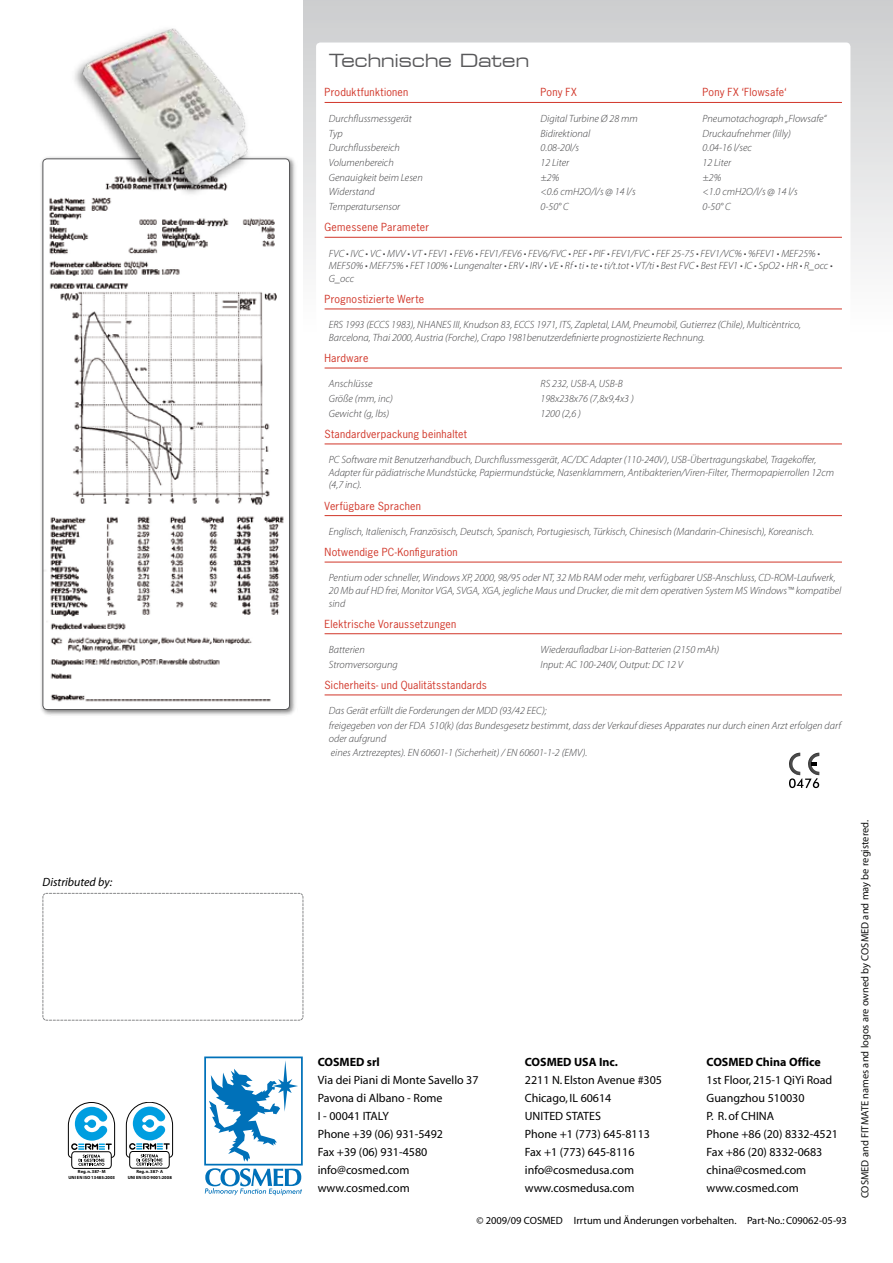
<style>
.page{position:relative;width:893px;height:1263px;background:#fff}
.page>*{position:absolute;margin:0;border:0;box-sizing:border-box;transform-origin:0 0}
.t1{font:expanded 18px "Square 721 BT";letter-spacing:-.025em;color:#58585a}
.t2{font:12px/18px "Myriad";color:#000}
.t3{font:700 12px "Myriad";color:#000}
.t4{font:italic 12px "Myriad Pro";color:#000}
.t5{font:italic 300 10.5px/12.6px "Myriad Pro";color:#3e3e40}
.t6{font:10.5px "News Gothic";letter-spacing:.02em;color:#d13629}
.t7{font:10.5px "Myriad";color:#000}
.t8{font:10.5px "Myriad";color:#111211}
.t9{font:700 4.5px/5.4px "Myriad";color:#000;text-align:center}
</style>
<div class="page">
<div style="left:303px;top:0;width:590px;height:497px;background:linear-gradient(to bottom,#d2d3d4,#fff)"></div>
<div style="left:316px;top:43px;width:534px;height:710px;background:#fff;border-radius:4px"></div>
<svg style="left:126px;top:1102px;width:47px;height:66px"></svg>
<svg style="left:68px;top:1102px;width:47px;height:66px"></svg>
<svg style="left:42px;top:893px;width:262px;height:128px"></svg>
<svg style="left:209px;top:1061px;width:89px;height:101px"></svg>
<div style="left:204px;top:1056px;width:99px;height:109px;border:2px solid #0071b9"></div>
<svg style="left:205px;top:1168px;width:97px;height:27px"></svg>
<div style="left:39px;top:155px;width:259px;height:563px;background:#000;opacity:.5"></div>
<img style="left:43px;top:159px;width:246px;height:550px;border-radius:4px">
<svg style="left:789px;top:753px;width:31px;height:35px"></svg>
<hr style="left:325px;top:102px;width:517px;height:1px;background:#d13629">
<hr style="left:325px;top:237px;width:517px;height:1px;background:#d13629">
<hr style="left:325px;top:309px;width:517px;height:1px;background:#d13629">
<hr style="left:325px;top:368px;width:517px;height:1px;background:#d13629">
<hr style="left:325px;top:444px;width:517px;height:1px;background:#d13629">
<hr style="left:325px;top:515px;width:517px;height:1px;background:#d13629">
<hr style="left:325px;top:562px;width:517px;height:1px;background:#d13629">
<hr style="left:325px;top:633px;width:517px;height:1px;background:#d13629">
<hr style="left:325px;top:694px;width:517px;height:1px;background:#d13629">
<img style="left:47px;top:0;width:265px;height:234px">
<p class="t4" style="left:43px;top:874px;width:71px">Distributed by:</p>
<p class="t9" style="left:69px;top:1169px;width:48px">Reg. n. 387- M<br>UNI EN ISO 13485:2003</p>
<p class="t9" style="left:128px;top:1169px;width:46px">Reg. n. 387- A<br>UNI EN ISO 9001:2008</p>
<h1 class="t1" style="left:329px;top:50px;width:202px">Technische Daten</h1>
<p class="t6" style="left:325px;top:86px;width:85px">Produktfunktionen</p>
<p class="t6" style="left:541px;top:86px;width:38px">Pony FX</p>
<p class="t6" style="left:703px;top:86px;width:85px">Pony FX ‘Flowsafe‘</p>
<p class="t5" style="left:329px;top:112px;width:85px">Durchflussmessgerät</p>
<p class="t5" style="left:541px;top:112px;width:99px">Digital Turbine Ø 28 mm</p>
<p class="t5" style="left:703px;top:112px;width:125px">Pneumotachograph „Flowsafe“</p>
<p class="t5" style="left:329px;top:127px;width:15px">Typ</p>
<p class="t5" style="left:541px;top:127px;width:51px">Bidirektional</p>
<p class="t5" style="left:703px;top:127px;width:90px">Druckaufnehmer (lilly)</p>
<p class="t5" style="left:329px;top:141px;width:73px">Durchflussbereich</p>
<p class="t5" style="left:541px;top:141px;width:40px">0.08-20l/s</p>
<p class="t5" style="left:703px;top:141px;width:51px">0.04-16 l/sec</p>
<p class="t5" style="left:329px;top:156px;width:66px">Volumenbereich</p>
<p class="t5" style="left:541px;top:156px;width:30px">12 Liter</p>
<p class="t5" style="left:703px;top:156px;width:30px">12 Liter</p>
<p class="t5" style="left:329px;top:171px;width:95px">Genauigkeit beim Lesen</p>
<p class="t5" style="left:541px;top:171px;width:20px">±2%</p>
<p class="t5" style="left:703px;top:171px;width:20px">±2%</p>
<p class="t5" style="left:329px;top:186px;width:48px">Widerstand</p>
<p class="t5" style="left:541px;top:186px;width:97px">&lt;0.6 cmH2O/l/s @ 14 l/s</p>
<p class="t5" style="left:703px;top:186px;width:97px">&lt;1.0 cmH2O/l/s @ 14 l/s</p>
<p class="t5" style="left:329px;top:200px;width:73px">Temperatursensor</p>
<p class="t5" style="left:541px;top:200px;width:30px">0-50° C</p>
<p class="t5" style="left:703px;top:200px;width:30px">0-50° C</p>
<p class="t6" style="left:325px;top:221px;width:106px">Gemessene Parameter</p>
<p class="t5" style="left:329px;top:247px;width:505px">FVC • IVC • VC • MVV • VT • FEV1 • FEV6 • FEV1/FEV6 • FEV6/FVC • PEF • PIF • FEV1/FVC • FEF 25-75 • FEV1/VC% • %FEV1 • MEF25% •<br>MEF50% • MEF75% • FET 100% • Lungenalter • ERV • IRV • VE • Rf • ti • te • ti/t.tot • VT/ti • Best FVC • Best FEV1 • IC • SpO2 • HR • R_occ •<br>G_occ</p>
<p class="t6" style="left:325px;top:292px;width:101px">Prognostizierte Werte</p>
<p class="t5" style="left:329px;top:318px;width:474px">ERS 1993 (ECCS 1983), NHANES III, Knudson 83, ECCS 1971, ITS, Zapletal, LAM, Pneumobil, Gutierrez (Chile), Multicèntrico,<br>Barcelona, Thai 2000, Austria (Forche), Crapo 1981benutzerdefinierte prognostizierte Rechnung.</p>
<p class="t6" style="left:325px;top:351px;width:45px">Hardware</p>
<p class="t5" style="left:329px;top:377px;width:45px">Anschlüsse</p>
<p class="t5" style="left:541px;top:377px;width:84px">RS 232, USB-A, USB-B</p>
<p class="t5" style="left:329px;top:392px;width:66px">Größe (mm, inc)</p>
<p class="t5" style="left:541px;top:392px;width:95px">198x238x76 (7,8x9,4x3 )</p>
<p class="t5" style="left:329px;top:407px;width:62px">Gewicht (g, lbs)</p>
<p class="t5" style="left:541px;top:407px;width:42px">1200 (2,6 )</p>
<p class="t6" style="left:325px;top:427px;width:144px">Standardverpackung beinhaltet</p>
<p class="t5" style="left:329px;top:453px;width:507px">PC Software mit Benutzerhandbuch, Durchflussmessgerät, AC/DC Adapter (110-240V), USB-Übertragungskabel, Tragekoffer,<br>Adapter für pädiatrische Mundstücke, Papiermundstücke, Nasenklammern, Antibakterien/Viren-Filter, Thermopapierrollen 12cm (4,7 inc).</p>
<p class="t6" style="left:325px;top:499px;width:98px">Verfügbare Sprachen</p>
<p class="t5" style="left:329px;top:525px;width:487px">Englisch, Italienisch, Französisch, Deutsch, Spanisch, Portugiesisch, Türkisch, Chinesisch (Mandarin-Chinesisch), Koreanisch.</p>
<p class="t6" style="left:325px;top:545px;width:135px">Notwendige PC-Konfiguration</p>
<p class="t5" style="left:329px;top:571px;width:514px">Pentium oder schneller, Windows XP, 2000, 98/95 oder NT, 32 Mb RAM oder mehr, verfügbarer USB-Anschluss, CD-ROM-Laufwerk,<br>20 Mb auf HD frei, Monitor VGA, SVGA, XGA, jegliche Maus und Drucker, die mit dem operativen System MS Windows™ kompatibel sind</p>
<p class="t6" style="left:325px;top:617px;width:133px">Elektrische Voraussetzungen</p>
<p class="t5" style="left:329px;top:643px;width:37px">Batterien</p>
<p class="t5" style="left:541px;top:643px;width:180px">Wiederaufladbar Li-ion-Batterien (2150 mAh)</p>
<p class="t5" style="left:329px;top:658px;width:71px">Stromversorgung</p>
<p class="t5" style="left:541px;top:658px;width:144px">Input: AC 100-240V, Output: DC 12 V</p>
<p class="t6" style="left:325px;top:678px;width:164px">Sicherheits- und Qualitätsstandards</p>
<p class="t5" style="left:329px;top:703px;width:514px;line-height:14.7px">Das Gerät erfüllt die Forderungen der MDD (93/42 EEC);<br>freigegeben von der FDA 510(k) (das Bundesgesetz bestimmt, dass der Verkauf dieses Apparates nur durch einen Arzt erfolgen darf</p>
<p class="t5" style="left:329px;top:731px;width:260px;line-height:14.7px">oder aufgrund<br>eines Arztrezeptes). EN 60601-1 (Sicherheit) / EN 60601-1-2 (EMV).</p>
<p class="t3" style="left:318px;top:1056px;width:64px">COSMED srl</p>
<p class="t2" style="left:318px;top:1071px;width:162px">Via dei Piani di Monte Savello 37<br>Pavona di Albano - Rome<br>I - 00041 ITALY<br>Phone +39 (06) 931-5492<br>Fax +39 (06) 931-4580 info@cosmed.com www.cosmed.com</p>
<p class="t3" style="left:525px;top:1056px;width:95px">COSMED USA Inc.</p>
<p class="t2" style="left:525px;top:1071px;width:139px">2211 N. Elston Avenue #305<br>Chicago, IL 60614<br>UNITED STATES<br>Phone +1 (773) 645-8113<br>Fax +1 (773) 645-8116 info@cosmedusa.com www.cosmedusa.com</p>
<p class="t3" style="left:707px;top:1056px;width:116px">COSMED China Office</p>
<p class="t2" style="left:707px;top:1071px;width:133px">1st Floor, 215-1 QiYi Road<br>Guangzhou 510030<br>P. R. of CHINA<br>Phone +86 (20) 8332-4521<br>Fax +86 (20) 8332-0683 china@cosmed.com www.cosmed.com</p>
<p class="t7" style="left:476px;top:1215px;width:372px">© 2009/09 COSMED Irrtum und Änderungen vorbehalten. Part-No.: C09062-05-93</p>
<p class="t8" style="left:860px;top:1198px;width:380px;rotate:-90deg">COSMED and FITMATE names and logos are owned by COSMED and may be registered.</p>
</div>
